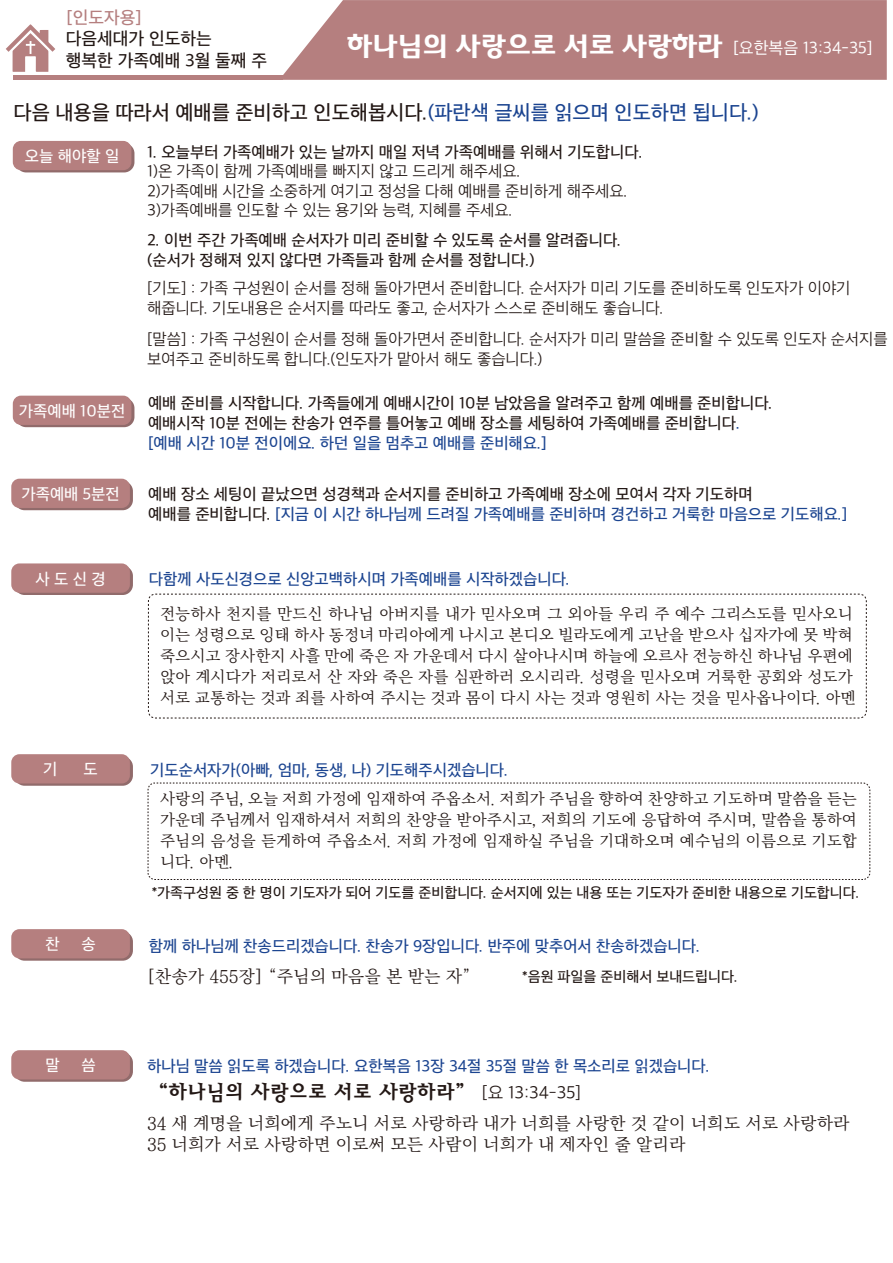
<style>
.page{position:relative;width:893px;height:1263px;background:#fff}
.page>*{position:absolute;margin:0;border:0;box-sizing:border-box;transform-origin:0 0}
.t1{font:700 25.2px "Daum Semi";color:#fff}
.t2{font:21px "Apple SD Gothic Neo M00";color:#221714}
.t3{font:21px "YDI Bird M";color:#231815}
.t4{font:18.15px/21.8px "Apple SD Gothic Neo M00";color:#221714}
.t5{font:18.15px "Apple SD Gothic Neo M00";color:#b57f7f}
.t6{font:18px/21px "Jeju Myeongjo";color:#221714}
.t7{font:18px "Jeju Myeongjo";color:#231815}
.t8{font:16.5px/21px "Jeju Myeongjo";color:#221714;text-align:justify}
.t9{font:16.5px/19.8px "Apple SD Gothic Neo M00";color:#221714}
.t10{font:16.5px/19.5px "Apple SD Gothic Neo L00";color:#221714}
.t11{font:16.5px "Apple SD Gothic Neo M00";color:#1b4490}
.t12{font:16.5px "Apple SD Gothic Neo M00";color:#fff}
.t13{font:15px "Apple SD Gothic Neo M00";color:#221714}
.s1{font-family:"Apple SD Gothic Neo R00";font-weight:400;font-size:17.1px}
.s2{color:#1b4490}
.s3{font-family:"Apple SD Gothic Neo L00";font-size:18px}
</style>
<div class="page">
<hr style="left:14px;top:76px;width:269px;height:4px;background:#b57f7f">
<svg style="left:283px;top:0;width:604px;height:80px;fill:#b57f7f"></svg>
<svg style="left:6px;top:24px;width:49px;height:48px"></svg>
<div style="left:16px;top:398px;width:118px;height:29px;background:#916b6b;border-radius:10px"></div>
<div style="left:13px;top:396px;width:118px;height:29px;background:#b57f7f;border-radius:8px"></div>
<div style="left:16px;top:143px;width:118px;height:29px;background:#986f6f;border-radius:10px"></div>
<div style="left:13px;top:141px;width:118px;height:29px;background:#b57f7f;border-radius:8px"></div>
<div style="left:14px;top:481px;width:119px;height:29px;background:#916b6b;border-radius:10px"></div>
<div style="left:11px;top:479px;width:119px;height:29px;background:#b57f7f;border-radius:8px"></div>
<div style="left:14px;top:566px;width:119px;height:29px;background:#916b6b;border-radius:10px"></div>
<div style="left:11px;top:563px;width:119px;height:30px;background:#b57f7f;border-radius:8px"></div>
<div style="left:14px;top:756px;width:119px;height:30px;background:linear-gradient(to right,#926c6c,#916b6b);border-radius:10px"></div>
<div style="left:11px;top:754px;width:119px;height:29px;background:#b57f7f;border-radius:8px"></div>
<div style="left:148px;top:783px;width:722px;height:97px;border:1px dashed #221714;border-radius:7px"></div>
<div style="left:14px;top:1052px;width:119px;height:30px;background:linear-gradient(to right,#926c6c,#916b6b);border-radius:10px"></div>
<div style="left:11px;top:1050px;width:119px;height:29px;background:#b57f7f;border-radius:8px"></div>
<svg style="left:14px;top:931px;width:119px;height:30px"></svg>
<div style="left:11px;top:929px;width:119px;height:29px;background:#b57f7f;border-radius:8px"></div>
<div style="left:148px;top:594px;width:719px;height:124px;border:1px dashed #221714;border-radius:7px"></div>
<p class="t5" style="left:67px;top:5px;width:76px">[인도자용]</p>
<p class="t4" style="left:66px;top:26px;width:202px">다음세대가 인도하는<br>행복한 가족예배 3월 둘째 주</p>
<h1 class="t1" style="left:347px;top:31px;width:527px">하나님의 사랑으로 서로 사랑하라 <span class="s1">[요한복음 13:34-35]</span></h1>
<p class="t2" style="left:14px;top:98px;width:747px">다음 내용을 따라서 예배를 준비하고 인도해봅시다.<span class="s2">(파란색 글씨를 읽으며 인도하면 됩니다.)</span></p>
<p class="t12" style="left:25px;top:145px;width:96px">오늘 해야할 일</p>
<p class="t9" style="left:147px;top:141px;width:497px">1. 오늘부터 가족예배가 있는 날까지 매일 저녁 가족예배를 위해서 기도합니다.</p>
<p class="t10" style="left:147px;top:160px;width:482px">1)온 가족이 함께 가족예배를 빠지지 않고 드리게 해주세요.<br>2)가족예배 시간을 소중하게 여기고 정성을 다해 예배를 준비하게 해주세요.<br>3)가족예배를 인도할 수 있는 용기와 능력, 지혜를 주세요.</p>
<p class="t9" style="left:147px;top:229px;width:476px">2. 이번 주간 가족예배 순서자가 미리 준비할 수 있도록 순서를 알려줍니다. (순서가 정해져 있지 않다면 가족들과 함께 순서를 정합니다.)</p>
<p class="t10" style="left:147px;top:277px;width:705px">[기도] : 가족 구성원이 순서를 정해 돌아가면서 준비합니다. 순서자가 미리 기도를 준비하도록 인도자가 이야기 해줍니다. 기도내용은 순서지를 따라도 좋고, 순서자가 스스로 준비해도 좋습니다.</p>
<p class="t10" style="left:147px;top:328px;width:742px">[말씀] : 가족 구성원이 순서를 정해 돌아가면서 준비합니다. 순서자가 미리 말씀을 준비할 수 있도록 인도자 순서지를 보여주고 준비하도록 합니다.(인도자가 맡아서 해도 좋습니다.)</p>
<p class="t12" style="left:19px;top:400px;width:108px">가족예배 10분전</p>
<p class="t9" style="left:148px;top:392px;width:626px">예배 준비를 시작합니다. 가족들에게 예배시간이 10분 남았음을 알려주고 함께 예배를 준비합니다. 예배시작 10분 전에는 찬송가 연주를 틀어놓고 예배 장소를 세팅하여 가족예배를 준비합니다<span class="s2">. [예배 시간 10분 전이에요. 하던 일을 멈추고 예배를 준비해요.]</span></p>
<p class="t12" style="left:21px;top:483px;width:100px">가족예배 5분전</p>
<p class="t9" style="left:148px;top:483px;width:701px">예배 장소 세팅이 끝났으면 성경책과 순서지를 준비하고 가족예배 장소에 모여서 각자 기도하며<br>예배를 준비합니다. <span class="s2">[지금 이 시간 하나님께 드려질 가족예배를 준비하며 경건하고 거룩한 마음으로 기도해요.]</span></p>
<p class="t12" style="left:36px;top:567px;width:72px">사 도 신 경</p>
<p class="t11" style="left:149px;top:567px;width:423px">다함께 사도신경으로 신앙고백하시며 가족예배를 시작하겠습니다.</p>
<p class="t8" style="left:160px;top:604px;width:697px;text-align:left">전능하사 천지를 만드신 하나님 아버지를 내가 믿사오며 그 외아들 우리 주 예수 그리스도를 믿사오니 이는 성령으로 잉태 하사 동정녀 마리아에게 나시고 본디오 빌라도에게 고난을 받으사 십자가에 못 박혀 죽으시고 장사한지 사흘 만에 죽은 자 가운데서 다시 살아나시며 하늘에 오르사 전능하신 하나님 우편에 앉아 계시다가 저리로서 산 자와 죽은 자를 심판하러 오시리라. 성령을 믿사오며 거룩한 공회와 성도가 서로 교통하는 것과 죄를 사하여 주시는 것과 몸이 다시 사는 것과 영원히 사는 것을 믿사옵나이다. 아멘</p>
<p class="t12" style="left:43px;top:758px;width:16px">기</p>
<p class="t12" style="left:84px;top:758px;width:16px">도</p>
<p class="t11" style="left:150px;top:758px;width:359px">기도순서자가(아빠, 엄마, 동생, 나) 기도해주시겠습니다.</p>
<p class="t8" style="left:160px;top:789px;width:699px">사랑의 주님, 오늘 저희 가정에 임재하여 주옵소서. 저희가 주님을 향하여 찬양하고 기도하며 말씀을 듣는 가운데 주님께서 임재하셔서 저희의 찬양을 받아주시고, 저희의 기도에 응답하여 주시며, 말씀을 통하여 주님의 음성을 듣게하여 주옵소서. 저희 가정에 임재하실 주님을 기대하오며 예수님의 이름으로 기도합 니다. 아멘.</p>
<p class="t13" style="left:152px;top:882px;width:709px">*가족구성원 중 한 명이 기도자가 되어 기도를 준비합니다. 순서지에 있는 내용 또는 기도자가 준비한 내용으로 기도합니다.</p>
<p class="t12" style="left:45px;top:933px;width:16px">찬</p>
<p class="t12" style="left:81px;top:933px;width:16px">송</p>
<p class="t11" style="left:149px;top:934px;width:553px">함께 하나님께 찬송드리겠습니다. 찬송가 9장입니다. 반주에 맞추어서 찬송하겠습니다.</p>
<p class="t7" style="left:147px;top:967px;width:326px">[찬송가 455장] “주님의 마음을 본 받는 자”</p>
<p class="t13" style="left:522px;top:966px;width:217px">*음원 파일을 준비해서 보내드립니다.</p>
<p class="t12" style="left:45px;top:1054px;width:16px">말</p>
<p class="t12" style="left:81px;top:1054px;width:16px">씀</p>
<p class="t11" style="left:147px;top:1054px;width:564px">하나님 말씀 읽도록 하겠습니다. 요한복음 13장 34절 35절 말씀 한 목소리로 읽겠습니다.</p>
<p class="t3" style="left:147px;top:1082px;width:435px">“하나님의 사랑으로 서로 사랑하라” <span class="s3">[요 13:34-35]</span></p>
<p class="t6" style="left:147px;top:1113px;width:704px">34 새 계명을 너희에게 주노니 서로 사랑하라 내가 너희를 사랑한 것 같이 너희도 서로 사랑하라<br>35 너희가 서로 사랑하면 이로써 모든 사람이 너희가 내 제자인 줄 알리라</p>
</div>
